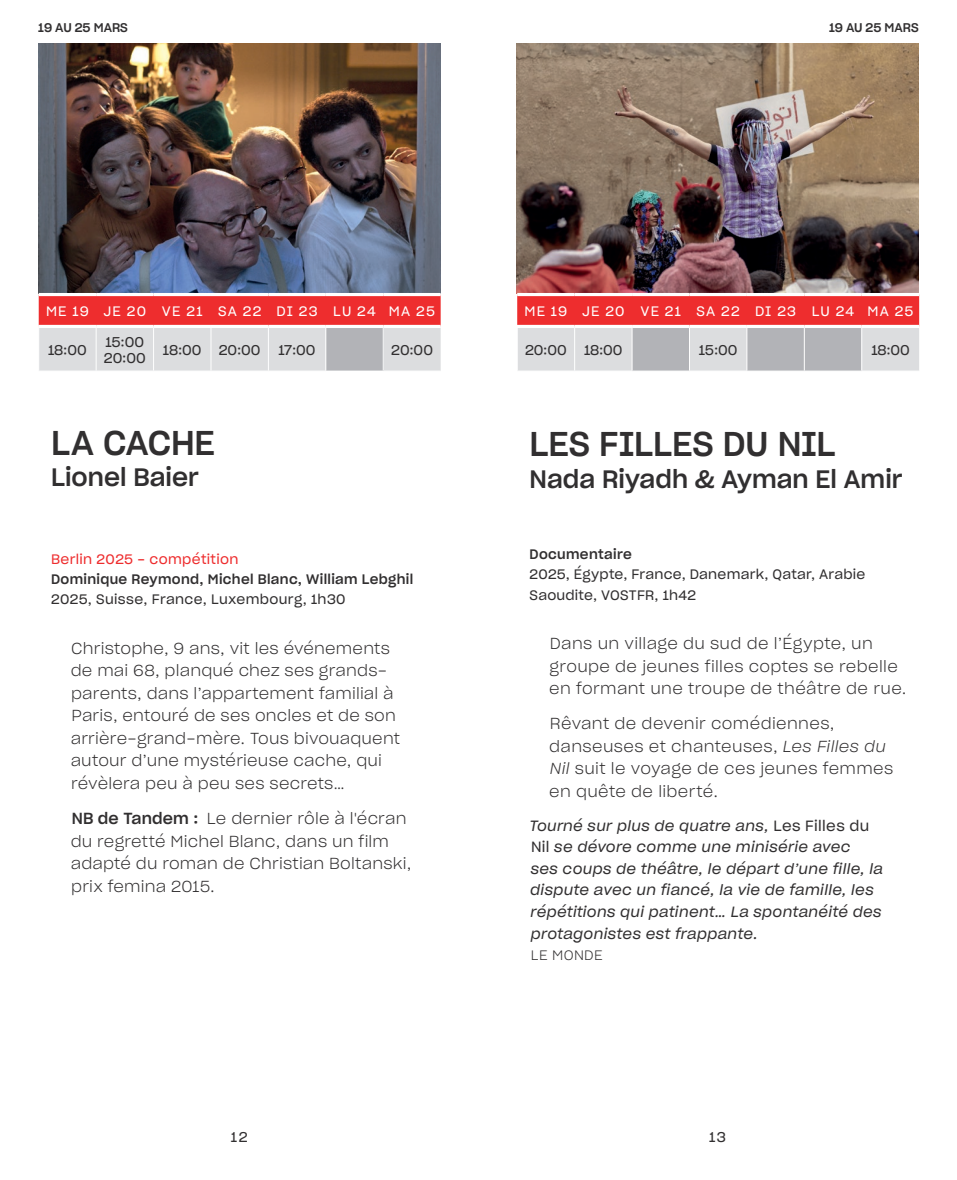
<style>
.page{position:relative;width:957px;height:1180px;background:#fff}
.page>*{position:absolute;margin:0;border:0;box-sizing:border-box;transform-origin:0 0}
._3_-_Titre{font:33.75px "Sharp Grotesk Medium 20";letter-spacing:-.005em;color:#312f30}
._3_-_Titre-2{font:24.75px "Sharp Grotesk Medium 20";letter-spacing:.005em;color:#312f30}
._8_-_Texte{font:15.75px/22.5px "Sharp Grotesk Light 20";letter-spacing:.01em;color:#312f30}
._8_-_Texte-2{font:14.62px/21.6px "Sharp Grotesk Book Italic 20";letter-spacing:.02em;color:#312f30}
.CAL_-_Heure{font:13.95px/15.8px "Sharp Grotesk Book 20";color:#312f30}
._7_-_Fiche_techn{font:13.5px/20.2px "Sharp Grotesk Book 20";letter-spacing:.02em;color:#312f30}
.CAL_-_Semaine___Jour{font:13.5px "Sharp Grotesk Book 20";letter-spacing:.09em;color:#fff}
._7_-_Fiche_techn-2{font:13.5px "Sharp Grotesk Medium 20";letter-spacing:.025em;color:#312f30}
._7_-_Fiche_techn-3{font:13.5px "Sharp Grotesk Book 20";letter-spacing:.025em;color:#ee2d2e}
._8_-_Texte-3{font:13.5px "Sharp Grotesk Light 20";letter-spacing:.025em;color:#312f30}
._7_-_Fiche_techn-4{font:12.38px "Sharp Grotesk Medium 20";color:#312f30}
.s1{font-family:"Sharp Grotesk Medium 20"}
.s2{font-family:"Sharp Grotesk Light Italic 20"}
.s3{font-family:"Sharp Grotesk Book 20"}
</style>
<div class="page">
<img style="left:38px;top:43px;width:402px;height:250px">
<svg style="left:39px;top:296px;width:402px;height:75px;background:#e48f91"></svg>
<div style="left:326px;top:326px;width:57px;height:45px;background:#b2b3b7"></div>
<hr style="left:38px;top:325px;width:58px;height:3px;background:#fff">
<hr style="left:96px;top:325px;width:58px;height:3px;background:#fff">
<hr style="left:154px;top:325px;width:57px;height:3px;background:#fff">
<hr style="left:211px;top:325px;width:57px;height:3px;background:#fff">
<hr style="left:268px;top:325px;width:58px;height:3px;background:#fff">
<hr style="left:96px;top:328px;width:1px;height:43px;background:#fff">
<hr style="left:153px;top:328px;width:1px;height:43px;background:#fff">
<hr style="left:210px;top:328px;width:1px;height:43px;background:#fff">
<hr style="left:268px;top:328px;width:1px;height:43px;background:#fff">
<hr style="left:325px;top:328px;width:1px;height:43px;background:#fff">
<hr style="left:383px;top:328px;width:1px;height:43px;background:#fff">
<hr style="left:326px;top:325px;width:57px;height:3px;background:#fff">
<hr style="left:383px;top:325px;width:58px;height:3px;background:#fff">
<img style="left:517px;top:43px;width:401px;height:250px">
<svg style="left:517px;top:296px;width:402px;height:75px;background:#d98b8d"></svg>
<hr style="left:517px;top:325px;width:57px;height:3px;background:#fff">
<hr style="left:574px;top:325px;width:58px;height:3px;background:#fff">
<hr style="left:632px;top:325px;width:57px;height:3px;background:#fff">
<hr style="left:689px;top:325px;width:58px;height:3px;background:#fff">
<hr style="left:747px;top:325px;width:57px;height:3px;background:#fff">
<hr style="left:804px;top:325px;width:57px;height:3px;background:#fff">
<hr style="left:861px;top:325px;width:58px;height:3px;background:#fff">
<hr style="left:517px;top:328px;width:1px;height:43px;background:#fff">
<hr style="left:574px;top:328px;width:1px;height:43px;background:#fff">
<hr style="left:631px;top:328px;width:1px;height:43px;background:#fff">
<hr style="left:689px;top:328px;width:1px;height:43px;background:#fff">
<hr style="left:746px;top:328px;width:1px;height:43px;background:#fff">
<hr style="left:804px;top:328px;width:1px;height:43px;background:#fff">
<hr style="left:861px;top:328px;width:1px;height:43px;background:#fff">
<p class="_7_-_Fiche_techn-4" style="left:38px;top:17px;width:91px">19 AU 25 MARS</p>
<p class="_7_-_Fiche_techn-4" style="left:829px;top:17px;width:91px">19 AU 25 MARS</p>
<p class="CAL_-_Semaine___Jour" style="left:46px;top:300px;width:44px">ME 19</p>
<p class="CAL_-_Semaine___Jour" style="left:104px;top:300px;width:44px">JE 20</p>
<p class="CAL_-_Semaine___Jour" style="left:162px;top:300px;width:42px">VE 21</p>
<p class="CAL_-_Semaine___Jour" style="left:218px;top:300px;width:45px">SA 22</p>
<p class="CAL_-_Semaine___Jour" style="left:276px;top:300px;width:43px">DI 23</p>
<p class="CAL_-_Semaine___Jour" style="left:333px;top:300px;width:44px">LU 24</p>
<p class="CAL_-_Semaine___Jour" style="left:389px;top:300px;width:48px">MA 25</p>
<p class="CAL_-_Heure" style="left:48px;top:341px;width:40px">18:00</p>
<p class="CAL_-_Heure" style="left:104px;top:333px;width:43px">15:00<br>20:00</p>
<p class="CAL_-_Heure" style="left:163px;top:341px;width:40px">18:00</p>
<p class="CAL_-_Heure" style="left:219px;top:341px;width:43px">20:00</p>
<p class="CAL_-_Heure" style="left:279px;top:341px;width:39px">17:00</p>
<p class="CAL_-_Heure" style="left:391px;top:341px;width:43px">20:00</p>
<p class="_3_-_Titre" style="left:51px;top:414px;width:165px">LA CACHE</p>
<p class="_3_-_Titre-2" style="left:51px;top:457px;width:149px">Lionel Baier</p>
<p class="_7_-_Fiche_techn-3" style="left:51px;top:548px;width:189px">Berlin 2025 - compétition</p>
<p class="_7_-_Fiche_techn-2" style="left:51px;top:568px;width:364px">Dominique Reymond, Michel Blanc, William Lebghil</p>
<p class="_7_-_Fiche_techn" style="left:51px;top:589px;width:296px">2025, Suisse, France, Luxembourg, 1h30</p>
<p class="_8_-_Texte" style="left:71px;top:636px;width:331px">Christophe, 9 ans, vit les événements de mai 68, planqué chez ses grands&shy;parents, dans l’appartement familial à Paris, entouré de ses oncles et de son arrière-grand-mère. Tous bivouaquent autour d’une mystérieuse cache, qui révèlera peu à peu ses secrets…</p>
<p class="_8_-_Texte" style="left:71px;top:806px;width:342px"><span class="s1">NB de Tandem :</span> Le dernier rôle à l'écran du regretté Michel Blanc, dans un film adapté du roman de Christian Boltanski, prix femina 2015.</p>
<p class="CAL_-_Semaine___Jour" style="left:524px;top:300px;width:44px">ME 19</p>
<p class="CAL_-_Semaine___Jour" style="left:582px;top:300px;width:44px">JE 20</p>
<p class="CAL_-_Semaine___Jour" style="left:640px;top:300px;width:42px">VE 21</p>
<p class="CAL_-_Semaine___Jour" style="left:696px;top:300px;width:45px">SA 22</p>
<p class="CAL_-_Semaine___Jour" style="left:755px;top:300px;width:43px">DI 23</p>
<p class="CAL_-_Semaine___Jour" style="left:812px;top:300px;width:44px">LU 24</p>
<p class="CAL_-_Semaine___Jour" style="left:867px;top:300px;width:48px">MA 25</p>
<p class="CAL_-_Heure" style="left:525px;top:341px;width:43px">20:00</p>
<p class="CAL_-_Heure" style="left:584px;top:341px;width:40px">18:00</p>
<p class="CAL_-_Heure" style="left:699px;top:341px;width:40px">15:00</p>
<p class="CAL_-_Heure" style="left:871px;top:341px;width:40px">18:00</p>
<p class="_3_-_Titre" style="left:529px;top:416px;width:308px">LES FILLES DU NIL</p>
<p class="_3_-_Titre-2" style="left:529px;top:458px;width:374px">Nada Riyadh &amp; Ayman El Amir</p>
<p class="_7_-_Fiche_techn-2" style="left:529px;top:543px;width:104px">Documentaire</p>
<p class="_7_-_Fiche_techn" style="left:529px;top:564px;width:337px">2025, Égypte, France, Danemark, Qatar, Arabie<br>Saoudite, VOSTFR, 1h42</p>
<p class="_8_-_Texte" style="left:549px;top:631px;width:359px">Dans un village du sud de l’Égypte, un groupe de jeunes filles coptes se rebelle en formant une troupe de théâtre de rue.</p>
<p class="_8_-_Texte" style="left:549px;top:712px;width:346px">Rêvant de devenir comédiennes, danseuses et chanteuses, <span class="s2">Les Filles du<br>Nil</span> suit le voyage de ces jeunes femmes en quête de liberté.</p>
<p class="_8_-_Texte-2" style="left:529px;top:814px;width:355px">Tourné sur plus de quatre ans, <span class="s3">Les Filles du Nil</span> se dévore comme une minisérie avec<br>ses coups de théâtre, le départ d’une fille, la dispute avec un fiancé, la vie de famille, les répétitions qui patinent… La spontanéité des protagonistes est frappante.</p>
<p class="_8_-_Texte-3" style="left:531px;top:945px;width:73px">LE MONDE</p>
<p class="CAL_-_Heure" style="left:231px;top:1128px;width:18px">12</p>
<p class="CAL_-_Heure" style="left:709px;top:1128px;width:18px">13</p>
</div>
